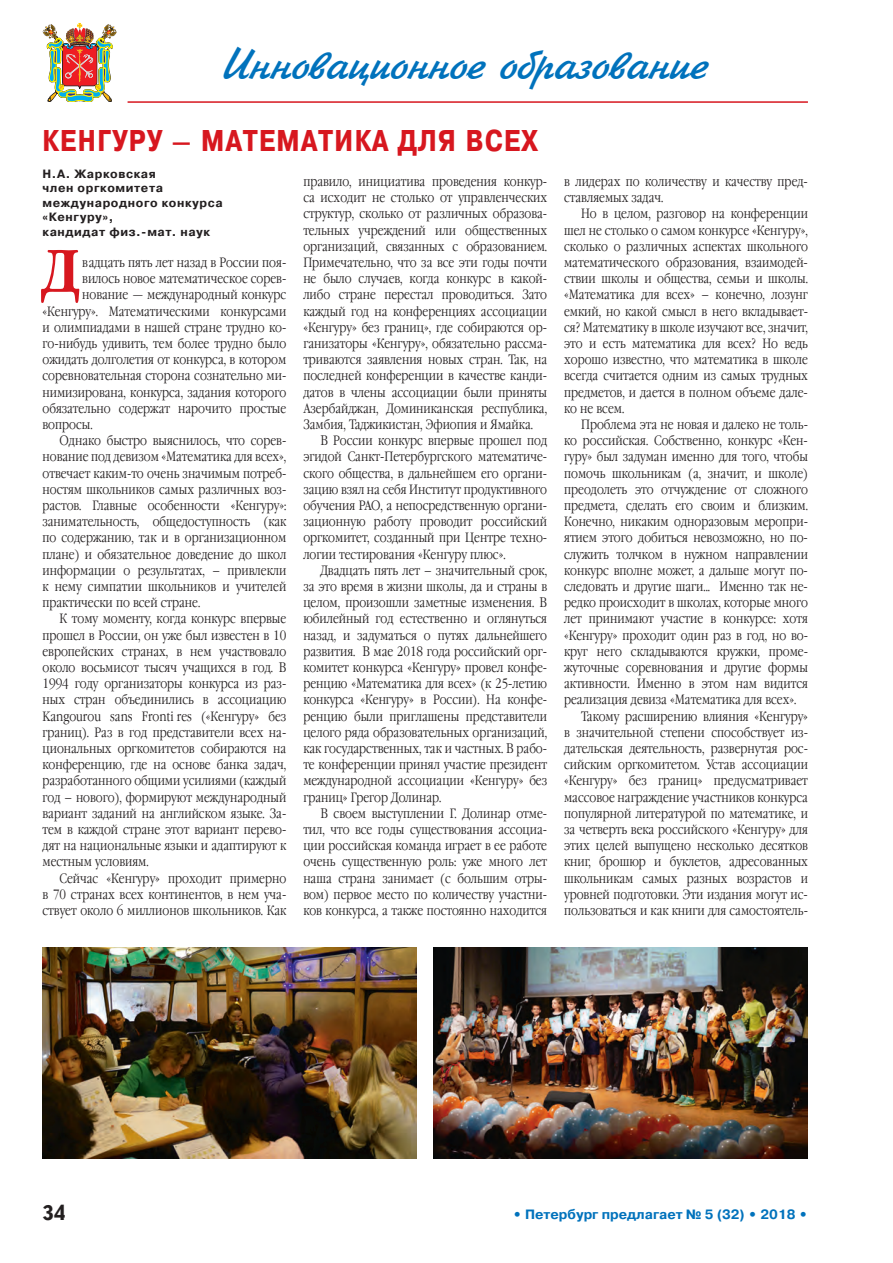
<style>
.page{position:relative;width:893px;height:1263px;background:#fff}
.page>*{position:absolute;margin:0;border:0;box-sizing:border-box;transform-origin:0 0}
.t1{font:700 59.85px "Garamond Narrow C";color:#d7171f}
.t2{font:45px "Jikharev Plain";color:#0072bc}
.t3{font:700 30px "Pragmatica Cond C";letter-spacing:.05em;color:#d7171f}
.t4{font:700 21px "Taxi";color:#231f20}
.t5{font:300 13.5px/16.2px "Garamond Narrow C";color:#231f20;text-align:justify}
.t6{font:700 13.5px "Pragmatica C";color:#0072bc}
.t7{font:700 12px/14.4px "Pragmatica C";letter-spacing:.05em;color:#231f20}
</style>
<div class="page">
<img style="left:43px;top:23px;width:74px;height:79px">
<hr style="left:128px;top:101px;width:680px;height:2px;background:#d7171f">
<img style="left:43px;top:948px;width:374px;height:210px">
<img style="left:434px;top:947px;width:374px;height:211px">
<h2 class="t2" style="left:220px;top:38px;width:487px">Инновационное образование</h2>
<h3 class="t3" style="left:43px;top:124px;width:497px">Кенгуру – математика для всех</h3>
<p class="t7" style="left:43px;top:167px;width:182px">Н.А. Жарковская<br>член оргкомитета международного конкурса «Кенгуру»,<br>кандидат физ.-мат. наук</p>
<h1 class="t1" style="left:43px;top:237px;width:38px">Д</h1>
<p class="t5" style="left:82px;top:255px;width:206px">вадцать пять лет назад в России поя-</p>
<p class="t5" style="left:303px;top:174px;width:245px">правило, инициатива проведения конкур&shy;са исходит не столько от управленческих структур, сколько от различных образова&shy;тельных учреждений или общественных организаций, связанных с образованием.<br>Примечательно, что за все эти годы почти не было случаев, когда конкурс в какой&shy;либо стране перестал проводиться. Зато каждый год на конференциях ассоциации «Кенгуру» без границ», где собираются ор&shy;ганизаторы «Кенгуру», обязательно рассма&shy;триваются заявления новых стран. Так, на последней конференции в качестве канди&shy;датов в члены ассоциации были приняты Азербайджан, Доминиканская республика, Замбия, Таджикистан, Эфиопия и Ямайка.</p>
<p class="t5" style="left:303px;top:433px;width:245px;text-indent:17px">В России конкурс впервые прошел под эгидой Санкт-Петербургского математиче&shy;ского общества, в дальнейшем его органи&shy;зацию взял на себя Институт продуктивного обучения РАО, а непосредственную органи&shy;зационную работу проводит российский оргкомитет, созданный при Центре техно&shy;логии тестирования «Кенгуру плюс».</p>
<p class="t5" style="left:303px;top:562px;width:245px;text-indent:17px">Двадцать пять лет – значительный срок, за это время в жизни школы, да и страны в целом, произошли заметные изменения. В юбилейный год естественно и оглянуться назад, и задуматься о путях дальнейшего развития. В мае 2018 года российский орг&shy;комитет конкурса «Кенгуру» провел конфе&shy;ренцию «Математика для всех» (к 25-летию конкурса «Кенгуру» в России). На конфе&shy;ренцию были приглашены представители целого ряда образовательных организаций, как государственных, так и частных. В рабо&shy;те конференции принял участие президент международной ассоциации «Кенгуру» без границ» Грегор Долинар.</p>
<p class="t5" style="left:303px;top:805px;width:245px;text-indent:17px">В своем выступлении Г. Долинар отме&shy;тил, что все годы существования ассоциа&shy;ции российская команда играет в ее работе очень существенную роль: уже много лет наша страна занимает (с большим отры&shy;вом) первое место по количеству участни&shy;ков конкурса, а также постоянно находится</p>
<p class="t5" style="left:82px;top:271px;width:206px">вилось новое математическое сорев-</p>
<p class="t5" style="left:82px;top:287px;width:206px">нование — международный конкурс</p>
<p class="t5" style="left:43px;top:303px;width:245px">«Кенгуру». Математическими конкурсами</p>
<p class="t5" style="left:43px;top:319px;width:245px">и олимпиадами в нашей стране трудно ко-</p>
<p class="t5" style="left:43px;top:336px;width:245px">го-нибудь удивить, тем более трудно было</p>
<p class="t5" style="left:43px;top:352px;width:245px">ожидать долголетия от конкурса, в котором</p>
<p class="t5" style="left:43px;top:368px;width:245px">соревновательная сторона сознательно ми-</p>
<p class="t5" style="left:43px;top:384px;width:245px">нимизирована, конкурса, задания которого</p>
<p class="t5" style="left:43px;top:400px;width:245px">обязательно содержат нарочито простые</p>
<p class="t5" style="left:43px;top:417px;width:52px">вопросы.</p>
<p class="t5" style="left:60px;top:433px;width:228px">Однако быстро выяснилось, что сорев-</p>
<p class="t5" style="left:43px;top:449px;width:245px">нование под девизом «Математика для всех»,</p>
<p class="t5" style="left:43px;top:465px;width:245px">отвечает каким-то очень значимым потреб-</p>
<p class="t5" style="left:43px;top:481px;width:245px">ностям школьников самых различных воз-</p>
<p class="t5" style="left:43px;top:498px;width:245px">растов. Главные особенности «Кенгуру»:</p>
<p class="t5" style="left:43px;top:514px;width:245px">занимательность, общедоступность (как</p>
<p class="t5" style="left:43px;top:530px;width:245px">по содержанию, так и в организационном</p>
<p class="t5" style="left:43px;top:546px;width:245px">плане) и обязательное доведение до школ</p>
<p class="t5" style="left:43px;top:562px;width:245px">информации о результатах, – привлекли</p>
<p class="t5" style="left:43px;top:579px;width:245px">к нему симпатии школьников и учителей</p>
<p class="t5" style="left:43px;top:595px;width:159px">практически по всей стране.</p>
<p class="t5" style="left:60px;top:611px;width:228px">К тому моменту, когда конкурс впервые</p>
<p class="t5" style="left:43px;top:627px;width:245px">прошел в России, он уже был известен в 10</p>
<p class="t5" style="left:43px;top:643px;width:245px">европейских странах, в нем участвовало</p>
<p class="t5" style="left:43px;top:660px;width:245px">около восьмисот тысяч учащихся в год. В</p>
<p class="t5" style="left:43px;top:676px;width:245px">1994 году организаторы конкурса из раз-</p>
<p class="t5" style="left:43px;top:692px;width:245px">ных стран объединились в ассоциацию</p>
<p class="t5" style="left:43px;top:708px;width:245px">Kangourou sans Frontières («Кенгуру» без</p>
<p class="t5" style="left:43px;top:724px;width:245px">границ). Раз в год представители всех на-</p>
<p class="t5" style="left:43px;top:741px;width:245px">циональных оргкомитетов собираются на</p>
<p class="t5" style="left:43px;top:757px;width:245px">конференцию, где на основе банка задач,</p>
<p class="t5" style="left:43px;top:773px;width:245px">разработанного общими усилиями (каждый</p>
<p class="t5" style="left:43px;top:789px;width:245px">год – нового), формируют международный</p>
<p class="t5" style="left:43px;top:805px;width:245px">вариант заданий на английском языке. За-</p>
<p class="t5" style="left:43px;top:822px;width:245px">тем в каждой стране этот вариант перево-</p>
<p class="t5" style="left:43px;top:838px;width:245px">дят на национальные языки и адаптируют к</p>
<p class="t5" style="left:43px;top:854px;width:108px">местным условиям.</p>
<p class="t5" style="left:60px;top:870px;width:228px">Сейчас «Кенгуру» проходит примерно</p>
<p class="t5" style="left:43px;top:886px;width:245px">в 70 странах всех континентов, в нем уча-</p>
<p class="t5" style="left:43px;top:903px;width:245px">ствует около 6 миллионов школьников. Как</p>
<p class="t5" style="left:564px;top:174px;width:245px">в лидерах по количеству и качеству пред&shy;ставляемых задач.</p>
<p class="t5" style="left:564px;top:206px;width:245px;text-indent:17px">Но в целом, разговор на конференции шел не столько о самом конкурсе «Кенгуру», сколько о различных аспектах школьного математического образования, взаимодей&shy;ствии школы и общества, семьи и школы. «Математика для всех» – конечно, лозунг емкий, но какой смысл в него вкладывает&shy;ся? Математику в школе изучают все, значит, это и есть математика для всех? Но ведь хорошо известно, что математика в школе всегда считается одним из самых трудных предметов, и дается в полном объеме дале&shy;ко не всем.</p>
<p class="t5" style="left:581px;top:417px;width:228px">Проблема эта не новая и далеко не толь-</p>
<p class="t5" style="left:564px;top:433px;width:245px">ко российская. Собственно, конкурс «Кен-</p>
<p class="t5" style="left:564px;top:449px;width:245px">гуру» был задуман именно для того, чтобы</p>
<p class="t5" style="left:564px;top:465px;width:245px">помочь школьникам (а, значит, и школе)</p>
<p class="t5" style="left:564px;top:481px;width:245px">преодолеть это отчуждение от сложного</p>
<p class="t5" style="left:564px;top:498px;width:245px">предмета, сделать его своим и близким.</p>
<p class="t5" style="left:564px;top:514px;width:245px">Конечно, никаким одноразовым меропри-</p>
<p class="t5" style="left:564px;top:530px;width:245px">ятием этого добиться невозможно, но по-</p>
<p class="t5" style="left:564px;top:546px;width:245px">служить толчком в нужном направлении</p>
<p class="t5" style="left:564px;top:562px;width:245px">конкурс вполне может, а дальше могут по-</p>
<p class="t5" style="left:564px;top:579px;width:245px">следовать и другие шаги... Именно так не-</p>
<p class="t5" style="left:564px;top:595px;width:245px">редко происходит в школах, которые много</p>
<p class="t5" style="left:564px;top:611px;width:245px">лет принимают участие в конкурсе: хотя</p>
<p class="t5" style="left:564px;top:627px;width:245px">«Кенгуру» проходит один раз в год, но во-</p>
<p class="t5" style="left:564px;top:643px;width:245px">круг него складываются кружки, проме-</p>
<p class="t5" style="left:564px;top:660px;width:245px">жуточные соревнования и другие формы</p>
<p class="t5" style="left:564px;top:676px;width:245px">активности. Именно в этом нам видится</p>
<p class="t5" style="left:564px;top:692px;width:234px">реализация девиза «Математика для всех».</p>
<p class="t5" style="left:581px;top:708px;width:228px">Такому расширению влияния «Кенгуру»</p>
<p class="t5" style="left:564px;top:724px;width:245px">в значительной степени способствует из-</p>
<p class="t5" style="left:564px;top:741px;width:245px">дательская деятельность, развернутая рос-</p>
<p class="t5" style="left:564px;top:757px;width:245px">сийским оргкомитетом. Устав ассоциации</p>
<p class="t5" style="left:564px;top:773px;width:245px">«Кенгуру» без границ» предусматривает</p>
<p class="t5" style="left:564px;top:789px;width:245px">массовое награждение участников конкурса</p>
<p class="t5" style="left:564px;top:805px;width:245px">популярной литературой по математике, и</p>
<p class="t5" style="left:564px;top:822px;width:245px">за четверть века российского «Кенгуру» для</p>
<p class="t5" style="left:564px;top:838px;width:245px">этих целей выпущено несколько десятков</p>
<p class="t5" style="left:564px;top:854px;width:245px">книг, брошюр и буклетов, адресованных</p>
<p class="t5" style="left:564px;top:870px;width:245px">школьникам самых разных возрастов и</p>
<p class="t5" style="left:564px;top:886px;width:245px">уровней подготовки. Эти издания могут ис-</p>
<p class="t5" style="left:564px;top:903px;width:245px">пользоваться и как книги для самостоятель-</p>
<h3 class="t4" style="left:43px;top:1200px;width:24px">34</h3>
<p class="t6" style="left:513px;top:1207px;width:297px">• Петербург предлагает № 5 (32) • 2018 •</p>
</div>
